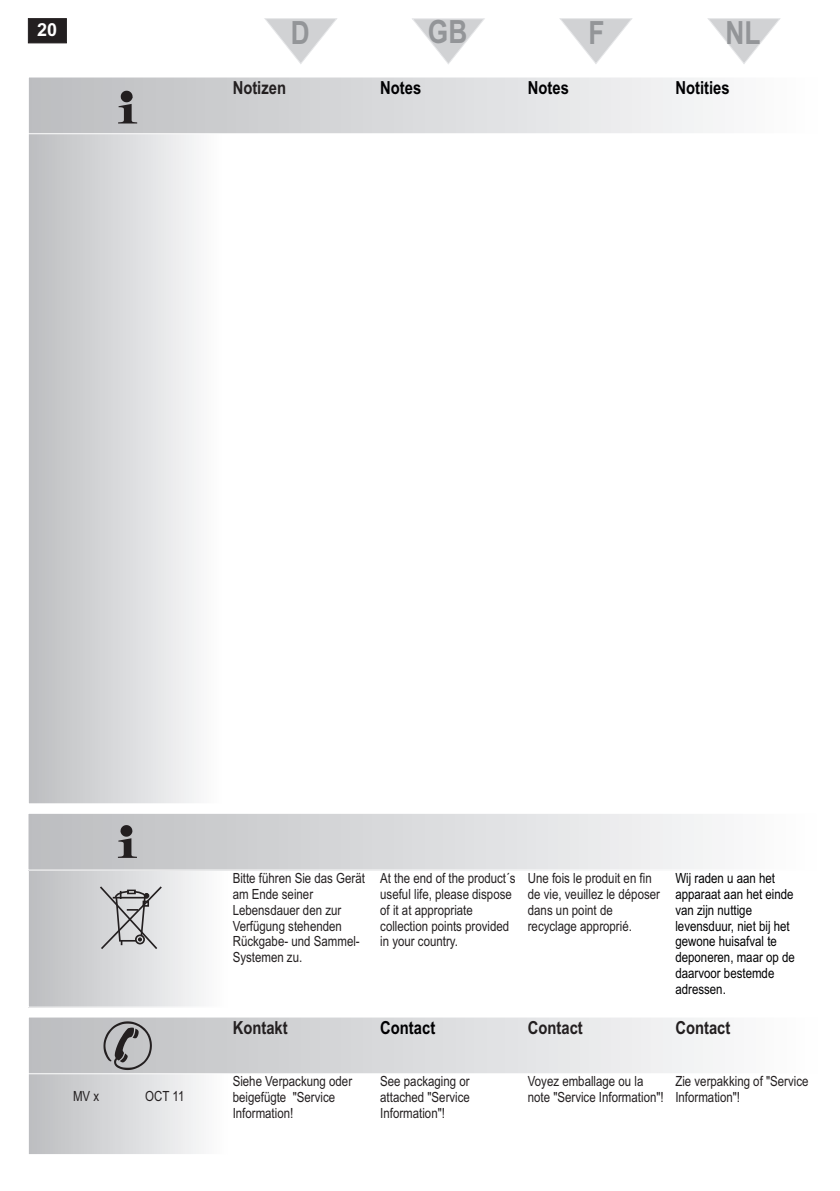
<style>
.page{position:relative;width:840px;height:1191px;background:#fff}
.page>*{position:absolute;margin:0;border:0;box-sizing:border-box;transform-origin:0 0}
.t1{font:700 32px "Arial Narrow";color:#939598}
.t2{font:700 18px "Arial Narrow";color:#231f20}
.t3{font:700 18px "Arial Narrow";color:#000002}
.t4{font:700 18px "Arial";color:#fff}
.t5{font:14px/15.8px "Arial Narrow";color:#231f20}
.t6{font:14px/15.8px "Arial Narrow";color:#000002}
</style>
<div class="page">
<div style="left:28px;top:132px;width:193px;height:671px;background:linear-gradient(to right,#bbbcbf,#fcfdfd)"></div>
<div style="left:28px;top:132px;width:193px;height:672px;border:1px solid #fff"></div>
<div style="left:28px;top:861px;width:199px;height:146px;background:linear-gradient(to right,#bbbcbf,#fcfdfd)"></div>
<div style="left:28px;top:861px;width:199px;height:146px;border:1px solid #fff"></div>
<div style="left:28px;top:1066px;width:199px;height:88px;background:linear-gradient(to right,#bcbdc0,#fcfdfd)"></div>
<div style="left:28px;top:1065px;width:199px;height:89px;border:1px solid #fff"></div>
<div style="left:28px;top:1017px;width:788px;height:56px;background:linear-gradient(to right,#bbbcbf,#fdfdfd)"></div>
<div style="left:28px;top:1016px;width:789px;height:58px;border:1px solid #fff"></div>
<svg style="left:103px;top:1021px;width:49px;height:49px;background:#9b9a9c"></svg>
<svg style="left:95px;top:884px;width:69px;height:67px;background:#c0c0c2"></svg>
<div style="left:28px;top:813px;width:788px;height:57px;background:linear-gradient(to right,#bbbdbf,#fdfdfd)"></div>
<div style="left:28px;top:813px;width:788px;height:57px;border:1px solid #fff"></div>
<svg style="left:118px;top:825px;width:19px;height:33px"></svg>
<svg style="left:28px;top:18px;width:39px;height:25px"></svg>
<svg style="left:412px;top:18px;width:73px;height:46px"></svg>
<svg style="left:559px;top:18px;width:73px;height:46px"></svg>
<svg style="left:264px;top:18px;width:73px;height:46px"></svg>
<svg style="left:707px;top:18px;width:73px;height:46px"></svg>
<div style="left:28px;top:77px;width:788px;height:57px;background:linear-gradient(to right,#bbbcbf,#fdfdfe)"></div>
<div style="left:28px;top:77px;width:789px;height:57px;border:1px solid #fff"></div>
<svg style="left:118px;top:91px;width:19px;height:32px"></svg>
<p class="t4" style="left:37px;top:23px;width:22px">20</p>
<h1 class="t1" style="left:291px;top:20px;width:20px">D</h1>
<h1 class="t1" style="left:427px;top:20px;width:41px">GB</h1>
<h1 class="t1" style="left:588px;top:21px;width:18px">F</h1>
<h1 class="t1" style="left:725px;top:20px;width:36px">NL</h1>
<p class="t2" style="left:232px;top:81px;width:55px">Notizen</p>
<p class="t3" style="left:380px;top:81px;width:43px">Notes</p>
<p class="t3" style="left:527px;top:81px;width:43px">Notes</p>
<p class="t3" style="left:675px;top:81px;width:56px">Notities</p>
<p class="t5" style="left:232px;top:871px;width:134px">Bitte führen Sie das Gerät am Ende seiner<br>Lebensdauer den zur<br>Verfügung stehenden<br>Rückgabe- und Sammel-<br>Systemen zu.</p>
<p class="t5" style="left:380px;top:871px;width:137px">At the end of the product´s useful life, please dispose of it at appropriate collection points provided in your country.</p>
<p class="t5" style="left:527px;top:871px;width:134px">Une fois le produit en fin de vie, veuillez le déposer dans un point de recyclage approprié.</p>
<p class="t6" style="left:675px;top:871px;width:121px">Wij raden u aan het apparaat aan het einde van zijn nuttige levensduur, niet bij het gewone huisafval te deponeren, maar op de daarvoor bestemde adressen.</p>
<p class="t5" style="left:73px;top:1089px;width:28px">MV x</p>
<p class="t5" style="left:145px;top:1089px;width:41px">OCT 11</p>
<p class="t2" style="left:232px;top:1020px;width:56px">Kontakt</p>
<p class="t3" style="left:380px;top:1020px;width:56px">Contact</p>
<p class="t2" style="left:527px;top:1020px;width:56px">Contact</p>
<p class="t2" style="left:675px;top:1020px;width:56px">Contact</p>
<p class="t5" style="left:232px;top:1074px;width:121px">Siehe Verpackung oder beigefügte "Service<br>Information!</p>
<p class="t5" style="left:380px;top:1074px;width:91px;text-align:justify">See packaging or attached "Service Information"!</p>
<p class="t5" style="left:527px;top:1074px;width:137px">Voyez emballage ou la note "Service Information"!</p>
<p class="t5" style="left:675px;top:1074px;width:134px">Zie verpakking of "Service<br>Information"!</p>
</div>
